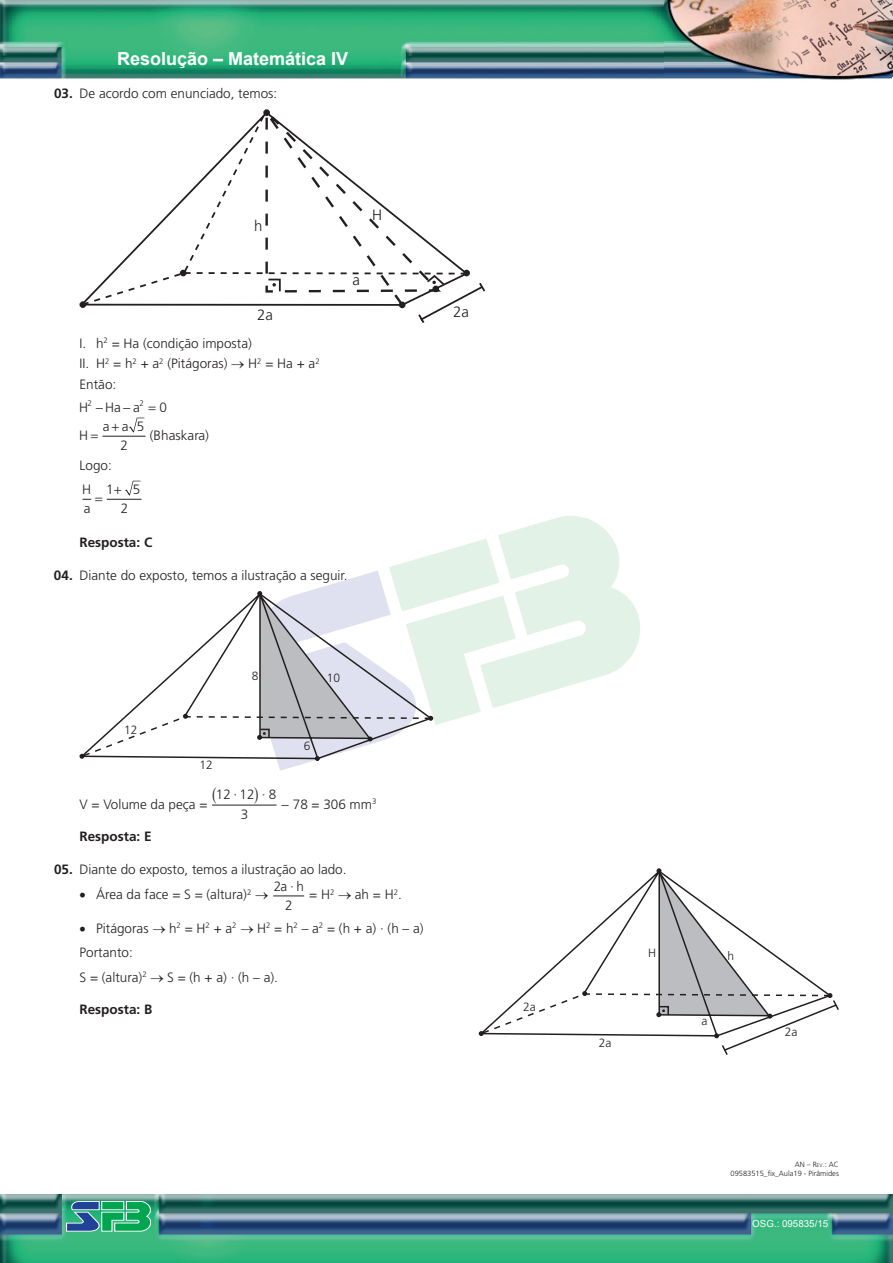
<style>
.page{position:relative;width:893px;height:1263px;background:#fff}
.page>*{position:absolute;margin:0;border:0;box-sizing:border-box;transform-origin:0 0}
.t1{font:700 18px "Arial";color:#fff}
.t2{font:300 15px "Frutiger";color:#231f20}
.t3{font:300 13.5px/20.4px "Frutiger";color:#231f20}
.t4{font:700 13.5px "Frutiger";color:#231f20}
.t5{font:300 12px "Frutiger";color:#231f20}
.t6{font:9.75px "Arial";color:#fff}
.t7{font:300 8.1px "Frutiger";color:#231f20}
.t8{font:300 7.5px/9px "Frutiger";color:#231f20;text-align:right}
.s1{font-weight:700}
.s2{font-size:13.5px}
.s3{font-style:inherit}
.s4{font-size:5.25px}
</style>
<div class="page">
<img style="left:0;top:1195px;width:893px;height:68px">
<svg style="left:66px;top:1201px;width:85px;height:30px;background:#39a184"></svg>
<img style="left:0;top:0;width:892px;height:80px">
<svg style="left:84px;top:114px;width:180px;height:193px"></svg>
<div style="left:263px;top:109px;width:7px;height:7px;border:2px solid #231f20;border-radius:50%"></div>
<div style="left:80px;top:301px;width:6px;height:7px;border:2px solid #231f20;border-radius:50%"></div>
<div style="left:180px;top:270px;width:7px;height:6px;border:2px solid #231f20;border-radius:50%"></div>
<svg style="left:264px;top:109px;width:221px;height:214px"></svg>
<svg style="left:129px;top:418px;width:15px;height:14px"></svg>
<hr style="left:102px;top:436px;width:43px;height:1px;background:#231f20">
<hr style="left:107px;top:499px;width:35px;height:1px;background:#231f20">
<svg style="left:80px;top:516px;width:560px;height:255px"></svg>
<hr style="left:212px;top:805px;width:64px;height:1px;background:#231f20">
<hr style="left:273px;top:895px;width:31px;height:1px;background:#231f20">
<svg style="left:479px;top:868px;width:360px;height:187px"></svg>
<svg style="left:82px;top:498px;width:10px;height:2px"></svg>
<svg style="left:124px;top:481px;width:16px;height:14px"></svg>
<h1 class="t1" style="left:117px;top:46px;width:233px">Resolução – Matemática IV</h1>
<p class="t3" style="left:54px;top:83px;width:225px"><span class="s1">03.</span> De acordo com enunciado, temos:</p>
<p class="t2" style="left:254px;top:217px;width:10px">h</p>
<p class="t2" style="left:372px;top:206px;width:12px">H</p>
<p class="t2" style="left:257px;top:306px;width:17px">2a</p>
<p class="t2" style="left:352px;top:271px;width:9px">a</p>
<p class="t3" style="left:79px;top:333px;width:242px">I. h<sup>2</sup> = Ha (condição imposta)<br>II. H<sup>2</sup> = h<sup>2</sup> + a<sup>2</sup> (Pitágoras) → H<sup>2</sup> = Ha + a<sup>2<br></sup>Então:</p>
<p class="t3" style="left:79px;top:397px;width:11px">H</p>
<p class="t3" style="left:96px;top:397px;width:46px">−Ha a</p>
<p class="t3" style="left:79px;top:425px;width:11px">H</p>
<p class="t7" style="left:88px;top:399px;width:6px">2</p>
<p class="t7" style="left:140px;top:399px;width:29px">2 <span class="s2">0</span></p>
<p class="t3" style="left:137px;top:416px;width:9px">5</p>
<p class="t3" style="left:120px;top:435px;width:9px">2</p>
<p class="t3" style="left:80px;top:454px;width:34px;line-height:23.9px">Logo:<br>H</p>
<p class="t3" style="left:84px;top:498px;width:8px">a</p>
<p class="t3" style="left:103px;top:416px;width:27px">a a</p>
<p class="t3" style="left:150px;top:425px;width:61px">(Bhaskara)</p>
<p class="t3" style="left:106px;top:479px;width:9px">1</p>
<p class="t3" style="left:133px;top:479px;width:9px">5</p>
<p class="t3" style="left:121px;top:498px;width:9px">2</p>
<p class="t4" style="left:79px;top:534px;width:74px">Resposta: C</p>
<p class="t3" style="left:54px;top:565px;width:295px"><span class="s1">04.</span> Diante do exposto, temos a ilustração a seguir.</p>
<p class="t2" style="left:453px;top:303px;width:17px">2a</p>
<p class="t5" style="left:124px;top:722px;width:15px">12</p>
<p class="t5" style="left:199px;top:758px;width:15px">12</p>
<p class="t5" style="left:252px;top:669px;width:8px">8</p>
<p class="t5" style="left:327px;top:671px;width:15px">10</p>
<p class="t5" style="left:304px;top:739px;width:8px">6</p>
<p class="t3" style="left:80px;top:794px;width:129px">V = Volume da peça =</p>
<p class="t3" style="left:216px;top:784px;width:62px;line-height:20px;text-align:center">12 12 8<br>3</p>
<p class="t3" style="left:282px;top:794px;width:96px">− 78 = 306 mm<sup>3</sup></p>
<p class="t3" style="left:234px;top:784px;width:33px">· ·</p>
<p class="t4" style="left:80px;top:828px;width:74px">Resposta: E</p>
<p class="t3" style="left:54px;top:859px;width:294px"><span class="s1">05.</span> Diante do exposto, temos a ilustração ao lado.</p>
<p class="t3" style="left:80px;top:884px;width:190px">• Área da face = S = (altura)<sup>2</sup> →</p>
<p class="t3" style="left:274px;top:876px;width:32px;line-height:19px;text-align:center">2 a h·<br>2</p>
<p class="t3" style="left:309px;top:884px;width:94px">= H<sup>2</sup> → ah = H<sup>2</sup>.</p>
<p class="t3" style="left:80px;top:915px;width:346px;line-height:24.8px">• Pitágoras → h<sup>2</sup> = H<sup>2</sup> + a<sup>2</sup> → H<sup>2</sup> = h<sup>2</sup> – a<sup>2</sup> = (h + a) · (h – a)<br>Portanto:<br>S = (altura)<sup>2</sup> → S = (h + a) · (h – a).</p>
<p class="t4" style="left:80px;top:1002px;width:74px">Resposta: B</p>
<p class="t5" style="left:523px;top:1000px;width:14px">2a</p>
<p class="t5" style="left:599px;top:1036px;width:14px">2a</p>
<p class="t5" style="left:648px;top:946px;width:10px">H</p>
<p class="t5" style="left:727px;top:949px;width:8px">h</p>
<p class="t5" style="left:701px;top:1014px;width:7px">a</p>
<p class="t5" style="left:785px;top:1025px;width:14px">2a</p>
<p class="t8" style="left:731px;top:1160px;width:110px"><span class="s3">AN</span> – <span class="s3">R</span><span class="s4">EV</span><span class="s3">.: AC<br></span>09583515_fix_Aula19 - Pirâmides</p>
<p class="t6" style="left:752px;top:1217px;width:77px">OSG.: 095835/15</p>
</div>
